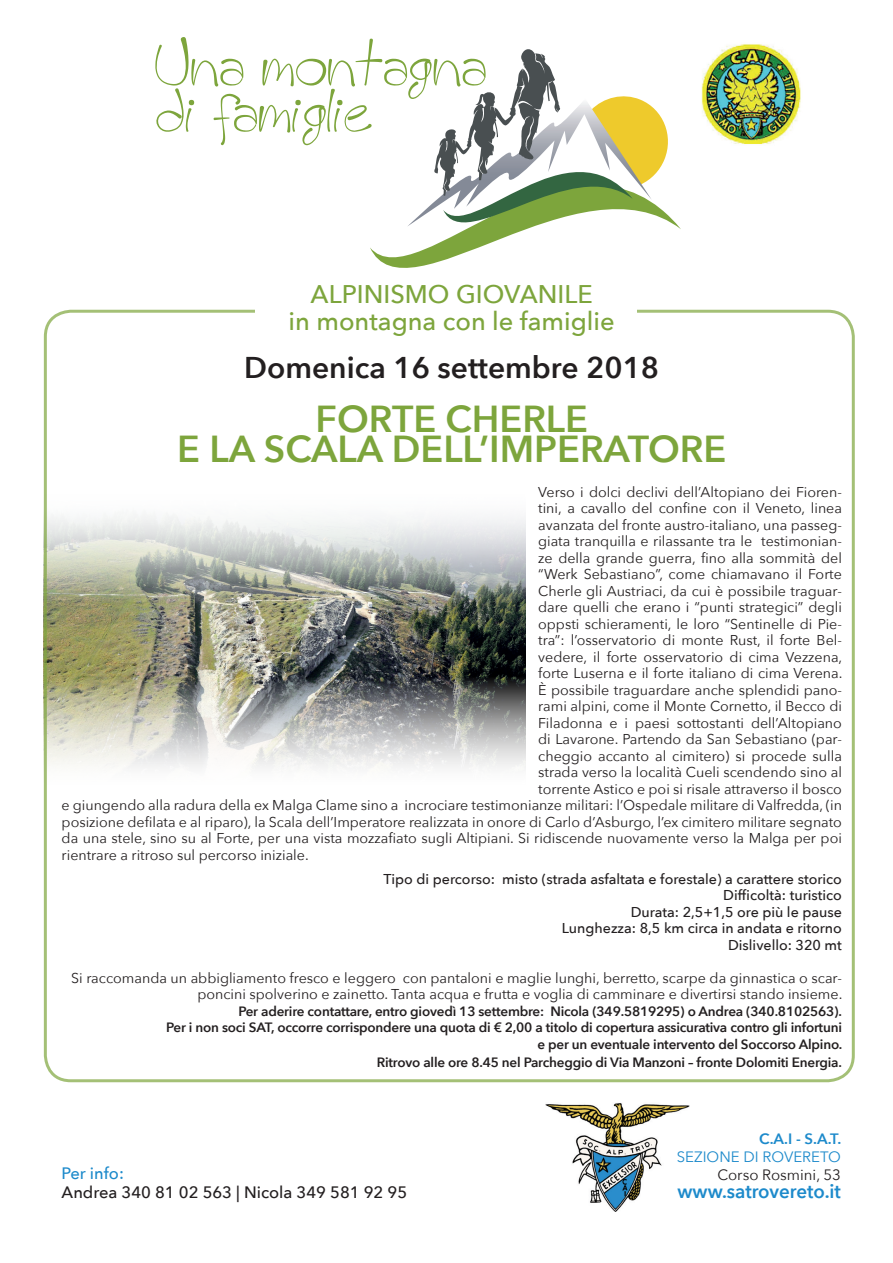
<style>
.page{position:relative;width:893px;height:1263px;background:#fff}
.page>*{position:absolute;margin:0;border:0;box-sizing:border-box;transform-origin:0 0}
.t1{font:68.85px "A Hand Made Font";color:#7da53c}
.t2{font:600 37.5px/30px "Avenir Next";color:#7da53c;text-align:center}
.t3{font:600 30px "Avenir Next";color:#231f20}
.t4{font:500 25.5px/27px "Avenir Next";color:#7da53c;text-align:center}
.t5{font:600 19.5px "Avenir Next";color:#1d8acb;scale:.96 1}
.t6{font:500 16.5px "Avenir Next";color:#231f20}
.t7{font:500 16.5px "Avenir Next";color:#1d8acb}
.t8{font:15px "Avenir Next";color:#1d8acb}
.t9{font:15px "Avenir Next";color:#231f20}
.t10{font:600 15px "Avenir Next";color:#1d8acb}
.t11{font:14.25px/16.5px "Avenir Next";color:#231f20;text-align:right}
.t12{font:500 14.25px/16.5px "Avenir Next";color:#231f20;text-align:right}
.t13{font:600 13.5px/16.5px "Avenir Next";letter-spacing:-.015em;color:#231f20;text-align:right}
</style>
<div class="page">
<img style="left:48px;top:514px;width:477px;height:254px">
<svg style="left:370px;top:221px;width:311px;height:92px"></svg>
<svg style="left:407px;top:49px;width:267px;height:208px"></svg>
<img style="left:546px;top:1103px;width:143px;height:109px">
<img style="left:701px;top:44px;width:100px;height:100px">
<h1 class="t1" style="left:155px;top:36px;width:333px">Una montagna</h1>
<h1 class="t1" style="left:155px;top:82px;width:219px">di famiglie</h1>
<h3 class="t4" style="left:289px;top:280px;width:328px">ALPINISMO GIOVANILE<br>in montagna con le famiglie</h3>
<h3 class="t3" style="left:244px;top:342px;width:417px">Domenica 16 settembre 2018</h3>
<h2 class="t2" style="left:177px;top:403px;width:550px">FORTE CHERLE<br>E LA SCALA DELL’IMPERATORE</h2>
<p class="t11" style="left:538px;top:483px;width:305px">Verso i dolci declivi dell’Altopiano dei Fioren-</p>
<p class="t11" style="left:538px;top:499px;width:305px">tini, a cavallo del confine con il Veneto, linea</p>
<p class="t11" style="left:538px;top:516px;width:305px">avanzata del fronte austro-italiano, una passeg-</p>
<p class="t11" style="left:538px;top:532px;width:305px">giata tranquilla e rilassante tra le testimonian-</p>
<p class="t11" style="left:538px;top:549px;width:305px">ze della grande guerra, fino alla sommità del</p>
<p class="t11" style="left:538px;top:565px;width:305px">“Werk Sebastiano”, come chiamavano il Forte</p>
<p class="t11" style="left:538px;top:582px;width:305px">Cherle gli Austriaci, da cui è possibile traguar-</p>
<p class="t11" style="left:538px;top:598px;width:305px">dare quelli che erano i “punti strategici” degli</p>
<p class="t11" style="left:538px;top:615px;width:305px">oppsti schieramenti, le loro “Sentinelle di Pie-</p>
<p class="t11" style="left:538px;top:631px;width:305px">tra”: l’osservatorio di monte Rust, il forte Bel-</p>
<p class="t11" style="left:538px;top:648px;width:306px">vedere, il forte osservatorio di cima Vezzena,</p>
<p class="t11" style="left:538px;top:664px;width:306px">forte Luserna e il forte italiano di cima Verena.</p>
<p class="t11" style="left:538px;top:681px;width:305px">È possibile traguardare anche splendidi pano-</p>
<p class="t11" style="left:538px;top:697px;width:305px">rami alpini, come il Monte Cornetto, il Becco di</p>
<p class="t11" style="left:538px;top:714px;width:305px">Filadonna e i paesi sottostanti dell’Altopiano</p>
<p class="t11" style="left:538px;top:730px;width:305px">di Lavarone. Partendo da San Sebastiano (par-</p>
<p class="t11" style="left:538px;top:747px;width:305px">cheggio accanto al cimitero) si procede sulla</p>
<p class="t11" style="left:538px;top:763px;width:305px">strada verso la località Cueli scendendo sino al</p>
<p class="t11" style="left:538px;top:780px;width:305px">torrente Astico e poi si risale attraverso il bosco</p>
<p class="t11" style="left:62px;top:796px;width:782px">e giungendo alla radura della ex Malga Clame sino a incrociare testimonianze militari: l’Ospedale militare di Valfredda, (in</p>
<p class="t11" style="left:62px;top:813px;width:782px">posizione defilata e al riparo), la Scala dell’Imperatore realizzata in onore di Carlo d’Asburgo, l’ex cimitero militare segnato</p>
<p class="t11" style="left:62px;top:829px;width:782px">da una stele, sino su al Forte, per una vista mozzafiato sugli Altipiani. Si ridiscende nuovamente verso la Malga per poi</p>
<p class="t11" style="left:62px;top:846px;width:249px">rientrare a ritroso sul percorso iniziale.</p>
<p class="t12" style="left:384px;top:870px;width:460px">Tipo di percorso: misto (strada asfaltata e forestale) a carattere storico Difficoltà: turistico<br>Durata: 2,5+1,5 ore più le pause<br>Lunghezza: 8,5 km circa in andata e ritorno<br>Dislivello: 320 mt</p>
<p class="t11" style="left:71px;top:969px;width:773px">Si raccomanda un abbigliamento fresco e leggero con pantaloni e maglie lunghi, berretto, scarpe da ginnastica o scar&shy;poncini spolverino e zainetto. Tanta acqua e frutta e voglia di camminare e divertirsi stando insieme.</p>
<p class="t13" style="left:166px;top:1002px;width:677px">Per aderire contattare, entro giovedì 13 settembre: Nicola (349.5819295) o Andrea (340.8102563).<br>Per i non soci SAT, occorre corrispondere una quota di € 2,00 a titolo di copertura assicurativa contro gli infortuni e per un eventuale intervento del Soccorso Alpino.</p>
<p class="t13" style="left:377px;top:1053px;width:467px">Ritrovo alle ore 8.45 nel Parcheggio di Via Manzoni – fronte Dolomiti Energia.</p>
<p class="t7" style="left:62px;top:1159px;width:64px">Per info:</p>
<p class="t6" style="left:62px;top:1178px;width:347px">Andrea 340 81 02 563 | Nicola 349 581 92 95</p>
<p class="t10" style="left:759px;top:1126px;width:84px">C.A.I - S.A.T.</p>
<p class="t8" style="left:677px;top:1144px;width:166px">SEZIONE DI ROVERETO</p>
<p class="t9" style="left:717px;top:1162px;width:125px">Corso Rosmini, 53</p>
<h3 class="t5" style="left:678px;top:1175px;width:172px">www.satrovereto.it</h3>
</div>
